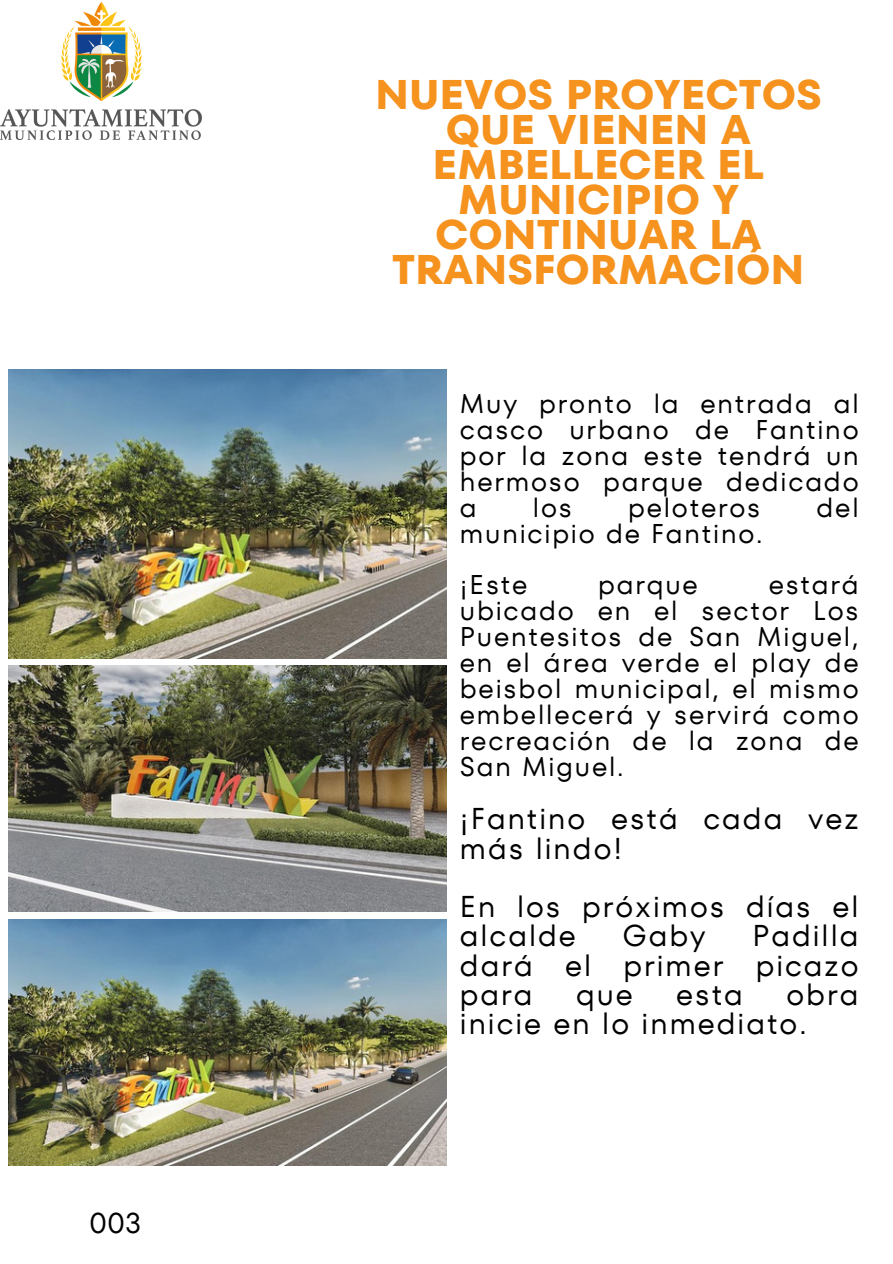
<style>
.page{position:relative;width:893px;height:1264px;background:#fff}
.page>*{position:absolute;margin:0;border:0;box-sizing:border-box;transform-origin:0 0}
.t1{font:700 41.25px/34.8px "TT Fors";color:#f6921e;text-align:center}
.t2{font:30px/29.2px "TT Fors";letter-spacing:.07em;color:#000}
.t3{font:28.5px "TT Fors";color:#000}
.t4{font:27px/25.8px "TT Fors";letter-spacing:.07em;color:#000;text-align:justify}
</style>
<div class="page">
<img style="left:0;top:2px;width:201px;height:137px">
<img style="left:8px;top:369px;width:438px;height:289px">
<img style="left:8px;top:665px;width:438px;height:246px">
<img style="left:8px;top:919px;width:438px;height:246px">
<p class="t3" style="left:89px;top:1203px;width:53px">003</p>
<p class="t1" style="left:375px;top:77px;width:448px">NUEVOS PROYECTOS<br>QUE VIENEN A<br>EMBELLECER EL<br>MUNICIPIO Y<br>CONTINUAR LA<br>TRANSFORMACIÓN</p>
<p class="t4" style="left:460px;top:391px;width:400px">Muy pronto la entrada al casco urbano de Fantino por la zona este tendrá un hermoso parque dedicado a</p>
<p class="t4" style="left:533px;top:494px;width:41px">los</p>
<p class="t4" style="left:628px;top:494px;width:134px">peloteros</p>
<p class="t4" style="left:816px;top:494px;width:44px">del</p>
<p class="t4" style="left:460px;top:520px;width:304px">municipio de Fantino.</p>
<p class="t4" style="left:460px;top:572px;width:69px">¡Este</p>
<p class="t4" style="left:598px;top:572px;width:101px">parque</p>
<p class="t4" style="left:460px;top:572px;width:400px;text-indent:309px">estará ubicado en el sector Los Puentesitos de San Miguel, en el área verde el play de beisbol municipal, el mismo embellecerá y servirá como recreación de la zona de San Miguel.</p>
<p class="t2" style="left:460px;top:804px;width:400px">¡Fantino está cada vez más lindo!</p>
<p class="t2" style="left:460px;top:892px;width:400px">En los próximos días el alcalde</p>
<p class="t2" style="left:460px;top:921px;width:400px;text-align:justify;text-indent:292px">Padilla dará el primer picazo para</p>
<p class="t2" style="left:622px;top:921px;width:84px">Gaby</p>
<p class="t2" style="left:460px;top:979px;width:400px;text-indent:326px">obra inicie en lo inmediato.</p>
<p class="t2" style="left:576px;top:979px;width:58px">que</p>
<p class="t2" style="left:676px;top:979px;width:68px">esta</p>
</div>
